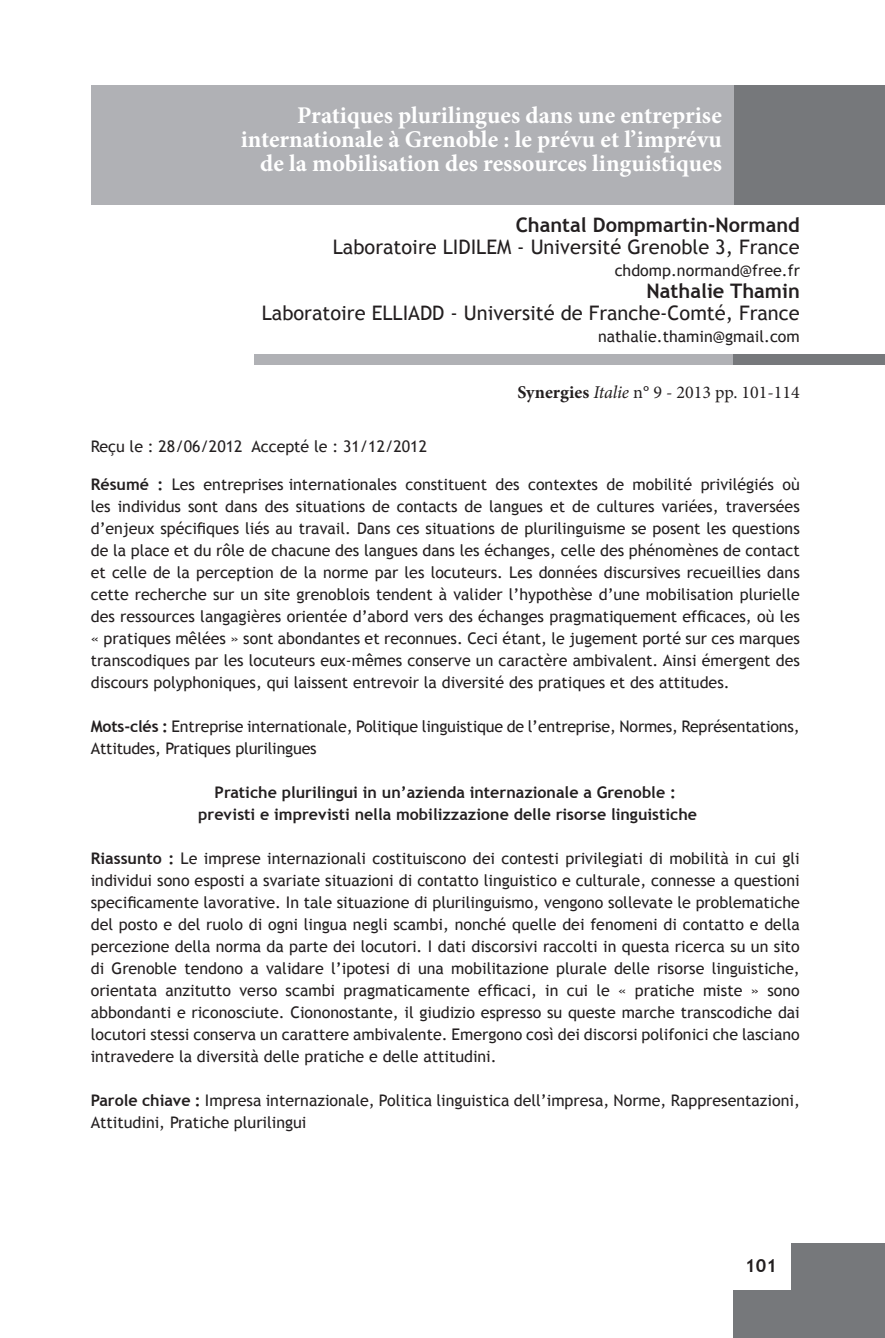
<style>
.page{position:relative;width:885px;height:1338px;background:#fff}
.page>*{position:absolute;margin:0;border:0;box-sizing:border-box;transform-origin:0 0}
.t1{font:700 24px/24px "Minion Pro";color:#fff;text-align:right}
.t2{font:20px "Trebuchet MS";color:#231f20}
.t3{font:700 20px "Trebuchet MS";color:#231f20}
.t4{font:18px "Minion Pro";color:#231f20}
.t5{font:700 18px "Trebuchet MS";color:#231f20}
.t6{font:16px/22px "Trebuchet MS";color:#231f20;text-align:justify}
.t7{font:700 16px/22px "Trebuchet MS";color:#231f20;text-align:center}
.s1{font-weight:700}
.s2{font-style:italic}
</style>
<div class="page">
<div style="left:733px;top:1243px;width:151px;height:95px;background:#76787b"></div>
<div style="left:731px;top:1242px;width:59px;height:48px;background:#fff"></div>
<div style="left:254px;top:355px;width:479px;height:10px;background:#b0b1b5"></div>
<div style="left:730px;top:85px;width:154px;height:119px;background:#76787b"></div>
<div style="left:733px;top:355px;width:151px;height:10px;background:#76787b"></div>
<div style="left:91px;top:85px;width:642px;height:120px;background:#b0b1b5"></div>
<h1 class="t1" style="left:241px;top:103px;width:482px">Pratiques plurilingues dans une entreprise internationale à Grenoble : le prévu et l’imprévu de la mobilisation des ressources linguistiques</h1>
<p class="t3" style="left:515px;top:212px;width:285px">Chantal Dompmartin-Normand</p>
<p class="t2" style="left:333px;top:235px;width:468px">Laboratoire LIDILEM - Université Grenoble 3, France</p>
<p class="t6" style="left:614px;top:259px;width:187px">chdomp.normand@free.fr</p>
<p class="t3" style="left:646px;top:278px;width:155px">Nathalie Thamin</p>
<p class="t2" style="left:262px;top:301px;width:539px">Laboratoire ELLIADD - Université de Franche-Comté, France</p>
<p class="t6" style="left:598px;top:325px;width:203px">nathalie.thamin@gmail.com</p>
<p class="t4" style="left:517px;top:380px;width:284px"><span class="s1">Synergies</span> <span class="s2">Italie</span> n° 9 - 2013 pp. 101-114</p>
<p class="t6" style="left:91px;top:435px;width:338px">Reçu le : 28/06/2012 Accepté le : 31/12/2012</p>
<p class="t6" style="left:91px;top:473px;width:710px"><span class="s1">Résumé :</span> Les entreprises internationales constituent des contextes de mobilité privilégiés où les individus sont dans des situations de contacts de langues et de cultures variées, traversées d’enjeux spécifiques liés au travail. Dans ces situations de plurilinguisme se posent les questions de la place et du rôle de chacune des langues dans les échanges, celle des phénomènes de contact et celle de la perception de la norme par les locuteurs. Les données discursives recueillies dans cette recherche sur un site grenoblois tendent à valider l’hypothèse d’une mobilisation plurielle des ressources langagières orientée d’abord vers des échanges pragmatiquement efficaces, où les « pratiques mêlées » sont abondantes et reconnues. Ceci étant, le jugement porté sur ces marques transcodiques par les locuteurs eux-mêmes conserve un caractère ambivalent. Ainsi émergent des discours polyphoniques, qui laissent entrevoir la diversité des pratiques et des attitudes.</p>
<p class="t6" style="left:91px;top:715px;width:710px"><span class="s1">Mots-clés :</span> Entreprise internationale, Politique linguistique de l’entreprise, Normes, Représentations,<br>Attitudes, Pratiques plurilingues</p>
<p class="t7" style="left:198px;top:781px;width:500px">Pratiche plurilingui in un’azienda internazionale a Grenoble : previsti e imprevisti nella mobilizzazione delle risorse linguistiche</p>
<p class="t6" style="left:91px;top:847px;width:710px"><span class="s1">Riassunto :</span> Le imprese internazionali costituiscono dei contesti privilegiati di mobilità in cui gli individui sono esposti a svariate situazioni di contatto linguistico e culturale, connesse a questioni specificamente lavorative. In tale situazione di plurilinguismo, vengono sollevate le problematiche del posto e del ruolo di ogni lingua negli scambi, nonché quelle dei fenomeni di contatto e della percezione della norma da parte dei locutori. I dati discorsivi raccolti in questa ricerca su un sito di Grenoble tendono a validare l’ipotesi di una mobilitazione plurale delle risorse linguistiche, orientata anzitutto verso scambi pragmaticamente efficaci, in cui le « pratiche miste » sono abbondanti e riconosciute. Ciononostante, il giudizio espresso su queste marche transcodiche dai locutori stessi conserva un carattere ambivalente. Emergono così dei discorsi polifonici che lasciano intravedere la diversità delle pratiche e delle attitudini.</p>
<p class="t6" style="left:91px;top:1089px;width:710px"><span class="s1">Parole chiave :</span> Impresa internazionale, Politica linguistica dell’impresa, Norme, Rappresentazioni,<br>Attitudini, Pratiche plurilingui</p>
<p class="t5" style="left:745px;top:1255px;width:33px">101</p>
</div>
